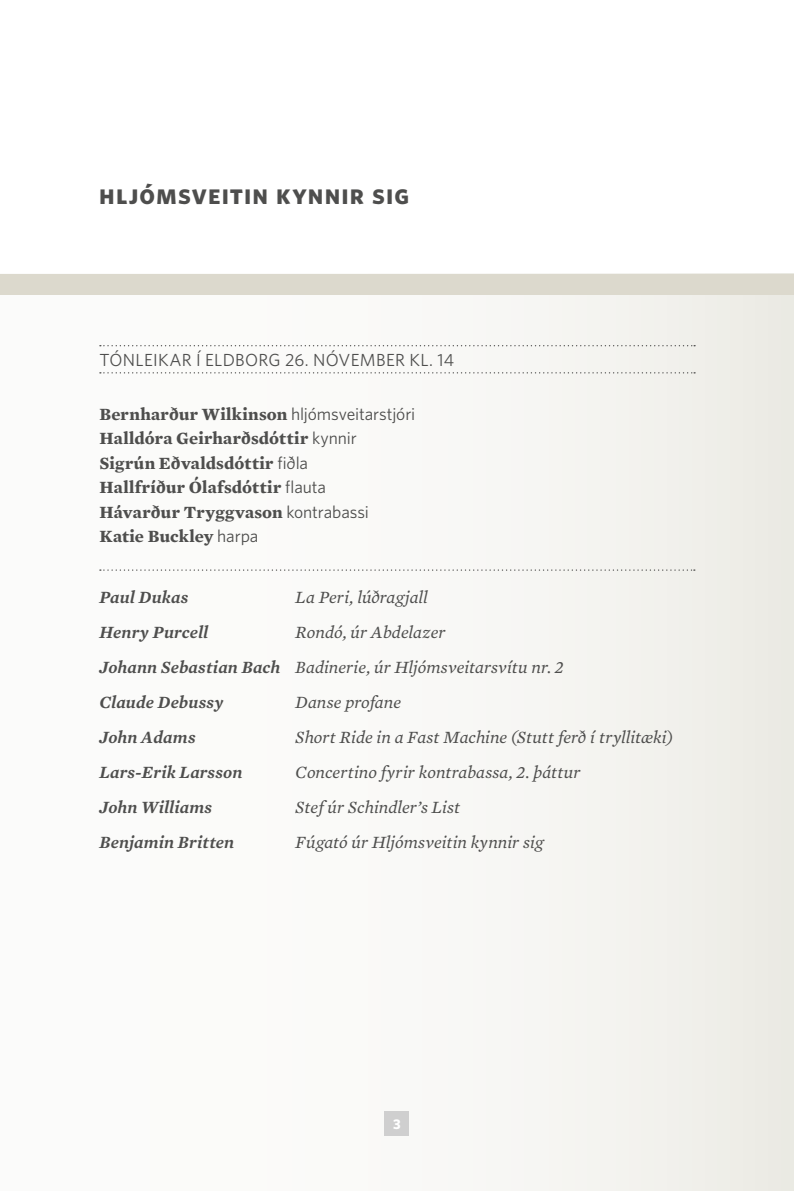
<style>
.page{position:relative;width:794px;height:1191px;background:#fff}
.page>*{position:absolute;margin:0;border:0;box-sizing:border-box;transform-origin:0 0}
.t1{font:28px "Whitney Bold SC";letter-spacing:.04em;color:#4e4e4d}
.t2{font:italic 17.5px/35px "Mercury Text G2";color:#4e4e4d}
.t3{font:700 17.5px/24.5px "Mercury Text G2";letter-spacing:.01em;color:#4e4e4d}
.t4{font:italic 600 17.5px "Mercury Text G2";letter-spacing:.005em;color:#4e4e4d}
.t5{font:17.5px "Whitney";letter-spacing:.005em;color:#4e4e4d}
.t6{font:700 14px "Whitney";color:#fff}
.s1{font-family:"Whitney";font-weight:400}
.s2{font-weight:600}
</style>
<div class="page">
<div style="left:0;top:274px;width:794px;height:917px;background:linear-gradient(to right,#fffffe,#f0efea)"></div>
<div style="left:384px;top:1111px;width:25px;height:25px;background:#cfcfcf"></div>
<div style="left:0;top:274px;width:794px;height:21px;background:#dcd9cd"></div>
<svg style="left:100px;top:345px;width:595px;height:1px"></svg>
<svg style="left:100px;top:372px;width:595px;height:1px"></svg>
<svg style="left:100px;top:569px;width:595px;height:2px"></svg>
<h1 class="t1" style="left:99px;top:178px;width:311px">hljómsveitin kynnir sig</h1>
<p class="t5" style="left:99px;top:349px;width:356px">Tónleikar í Eldborg 26. nóvember kl. 14</p>
<p class="t3" style="left:99px;top:401px;width:317px">Bernharður Wilkinson <span class="s1">hljómsveitarstjóri<br></span>Halldóra Geirharðsdóttir <span class="s1">kynnir<br></span>Sigrún Eðvaldsdóttir <span class="s1">fiðla<br></span>Hallfríður Ólafsdóttir <span class="s1">flauta<br></span>Hávarður Tryggvason <span class="s1">kontrabassi<br></span>Katie Buckley <span class="s1">harpa</span></p>
<p class="t4" style="left:99px;top:586px;width:90px">Paul Dukas</p>
<p class="t2" style="left:295px;top:579px;width:134px">La Peri, lúðragjall</p>
<p class="t4" style="left:99px;top:621px;width:110px">Henry Purcell</p>
<p class="t2" style="left:99px;top:614px;width:466px;text-indent:196px">Rondó, úr Abdelazer<br><span class="s2">Johann Sebastian Bach</span> Badinerie, úr Hljómsveitarsvítu nr. 2<br><span class="s2">Claude Debussy</span></p>
<p class="t2" style="left:295px;top:684px;width:107px">Danse profane</p>
<p class="t4" style="left:99px;top:726px;width:98px">John Adams</p>
<p class="t2" style="left:295px;top:719px;width:379px">Short Ride in a Fast Machine (Stutt ferð í tryllitæki)</p>
<p class="t4" style="left:99px;top:761px;width:144px">Lars-Erik Larsson</p>
<p class="t2" style="left:295px;top:754px;width:286px">Concertino fyrir kontrabassa, 2. þáttur</p>
<p class="t4" style="left:99px;top:796px;width:114px">John Williams</p>
<p class="t2" style="left:295px;top:789px;width:166px">Stef úr Schindler’s List</p>
<p class="t4" style="left:99px;top:831px;width:136px">Benjamin Britten</p>
<p class="t2" style="left:295px;top:824px;width:250px">Fúgató úr Hljómsveitin kynnir sig</p>
<p class="t6" style="left:393px;top:1115px;width:9px">3</p>
</div>
